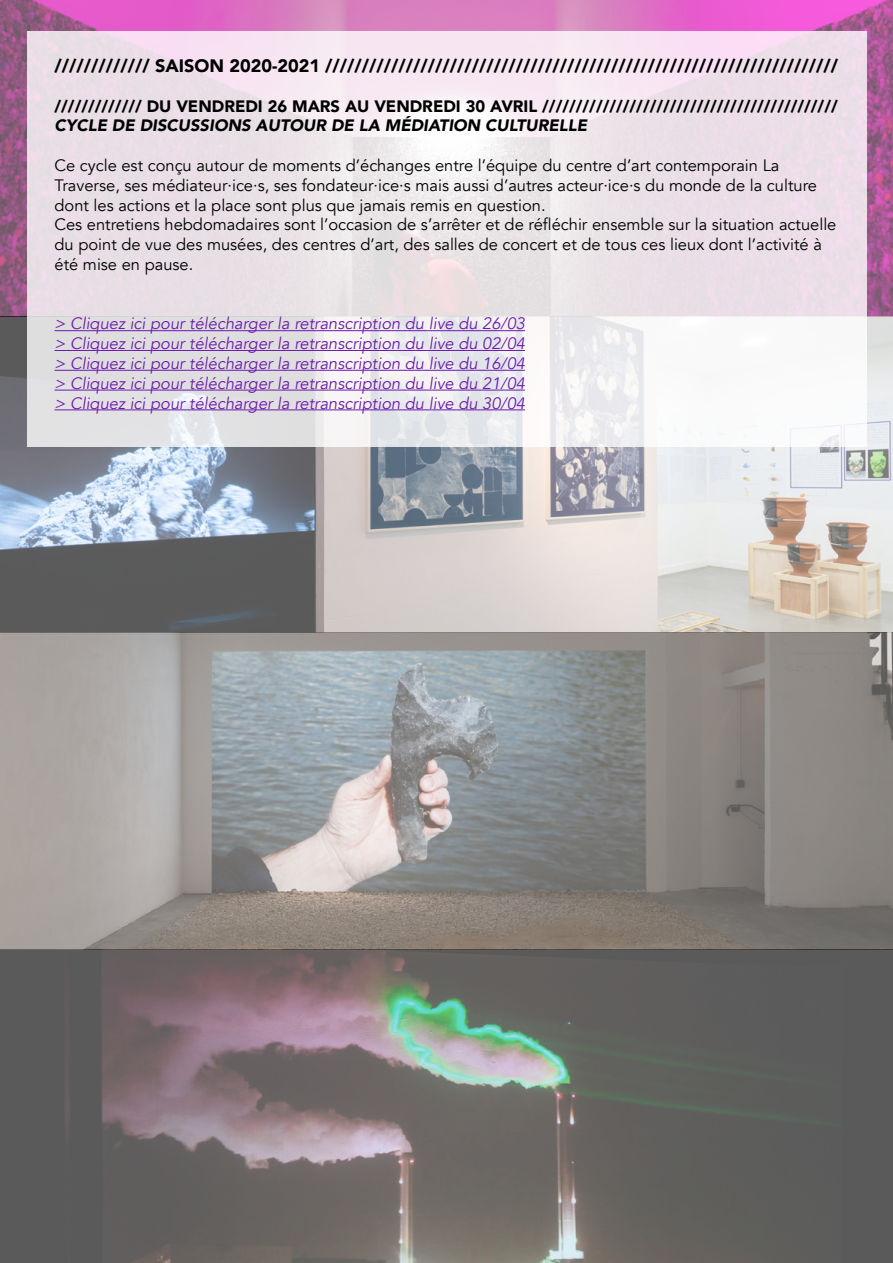
<style>
.page{position:relative;width:893px;height:1263px;background:#fff}
.page>*{position:absolute;margin:0;border:0;box-sizing:border-box;transform-origin:0 0}
.t1{font:900 18px "Avenir";color:#000}
.t2{font:16.5px/19.8px "Avenir";color:#000}
.t3{font:italic 16.5px "Avenir";color:#6d1aae}
.t4{font:900 16.5px "Avenir";color:#000}
.t5{font:italic 900 16.5px "Avenir";color:#000}
</style>
<div class="page">
<img style="left:0;top:0;width:893px;height:1263px">
<svg style="left:27px;top:32px;width:839px;height:415px;fill:#ebe1e8"></svg>
<hr style="left:55px;top:330px;width:470px;height:1px;background:#6d1aae">
<hr style="left:55px;top:350px;width:470px;height:1px;background:#6d1aae">
<hr style="left:55px;top:370px;width:470px;height:1px;background:#6d1aae">
<hr style="left:55px;top:390px;width:470px;height:1px;background:#6d1aae">
<hr style="left:55px;top:409px;width:470px;height:1px;background:#6d1aae">
<p class="t1" style="left:55px;top:50px;width:785px">///////////// SAISON 2020-2021 //////////////////////////////////////////////////////////////////////</p>
<p class="t4" style="left:55px;top:92px;width:785px">///////////// DU VENDREDI 26 MARS AU VENDREDI 30 AVRIL ////////////////////////////////////////////</p>
<p class="t5" style="left:55px;top:112px;width:534px">CYCLE DE DISCUSSIONS AUTOUR DE LA MÉDIATION CULTURELLE</p>
<p class="t2" style="left:55px;top:156px;width:764px">Ce cycle est conçu autour de moments d’échanges entre l’équipe du centre d’art contemporain La<br>Traverse, ses médiateur·ice·s, ses fondateur·ice·s mais aussi d’autres acteur·ice·s du monde de la culture dont les actions et la place sont plus que jamais remis en question.</p>
<p class="t2" style="left:55px;top:215px;width:783px">Ces entretiens hebdomadaires sont l’occasion de s’arrêter et de réfléchir ensemble sur la situation actuelle du point de vue des musées, des centres d’art, des salles de concert et de tous ces lieux dont l’activité à été mise en pause.</p>
<p class="t3" style="left:55px;top:314px;width:472px">&gt; Cliquez ici pour télécharger la retranscription du live du 26/03</p>
<p class="t3" style="left:55px;top:334px;width:472px">&gt; Cliquez ici pour télécharger la retranscription du live du 02/04</p>
<p class="t3" style="left:55px;top:353px;width:472px">&gt; Cliquez ici pour télécharger la retranscription du live du 16/04</p>
<p class="t3" style="left:55px;top:373px;width:472px">&gt; Cliquez ici pour télécharger la retranscription du live du 21/04</p>
<p class="t3" style="left:55px;top:393px;width:472px">&gt; Cliquez ici pour télécharger la retranscription du live du 30/04</p>
</div>
